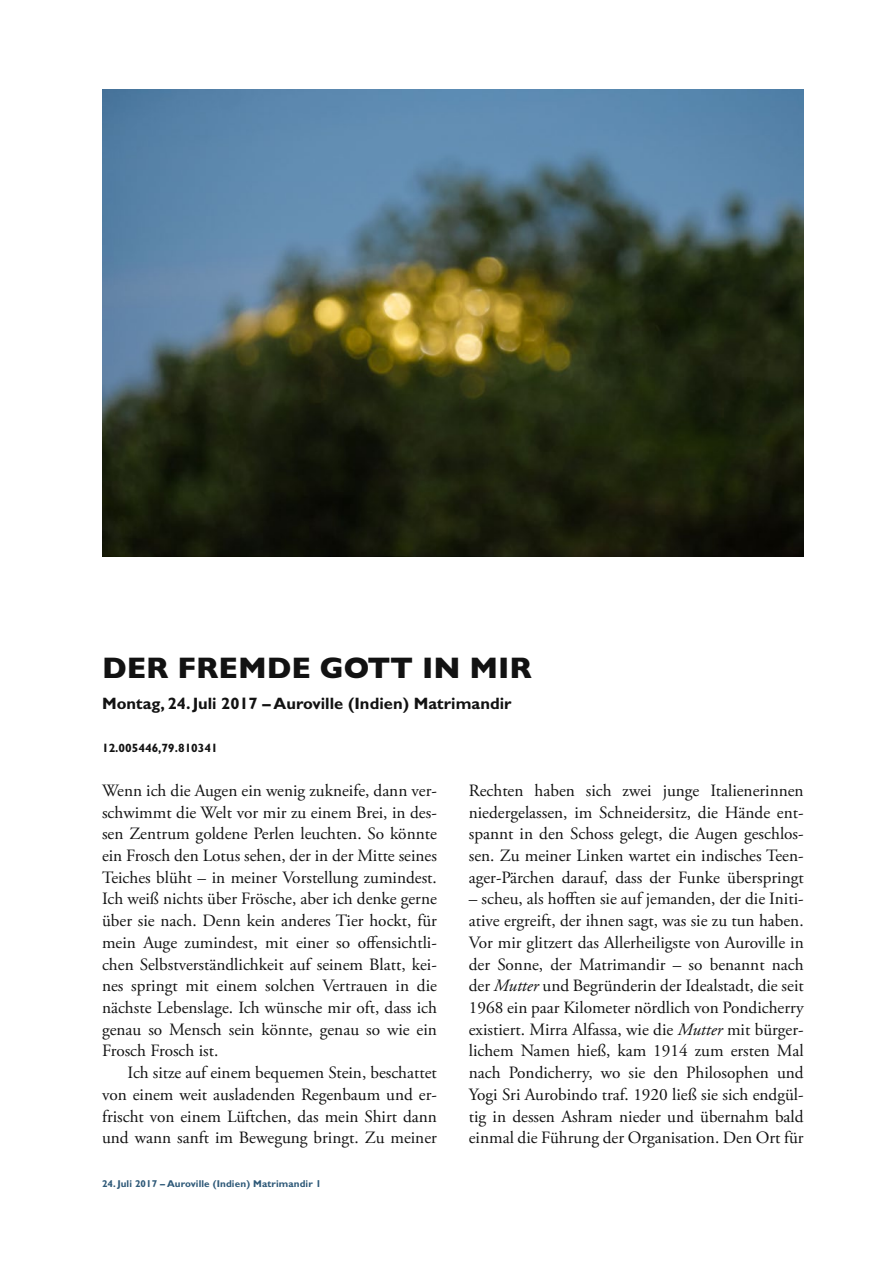
<style>
.page{position:relative;width:893px;height:1263px;background:#fff}
.page>*{position:absolute;margin:0;border:0;box-sizing:border-box;transform-origin:0 0}
.t1{font:800 30px "Gill Sans MT Pro";color:#121212}
.t2{font:17.25px/21.8px "Adobe Garamond Pro";color:#121212;text-align:justify}
.t3{font:700 16.5px "Gill Sans MT Pro";color:#121212}
.t4{font:700 12px "Gill Sans MT Pro";color:#121212}
.t5{font:700 9.9px "Gill Sans MT Pro";letter-spacing:.01em;color:#2e5978}
.s1{font-style:italic}
</style>
<div class="page">
<img style="left:102px;top:89px;width:702px;height:468px">
<h1 class="t1" style="left:102px;top:650px;width:431px">DER FREMDE GOTT IN MIR</h1>
<p class="t3" style="left:102px;top:693px;width:411px">Montag, 24.Juli 2017 – Auroville (Indien) Matrimandir</p>
<p class="t4" style="left:102px;top:741px;width:117px">12.005446,79.810341</p>
<p class="t2" style="left:102px;top:780px;width:336px">Wenn ich die Augen ein wenig zukneife, dann ver&shy;schwimmt die Welt vor mir zu einem Brei, in des&shy;sen Zentrum goldene Perlen leuchten. So könnte ein Frosch den Lotus sehen, der in der Mitte seines Teiches blüht – in meiner Vorstellung zumindest.<br>Ich weiß nichts über Frösche, aber ich denke gerne über sie nach. Denn kein anderes Tier hockt, für mein Auge zumindest, mit einer so offensichtli&shy;chen Selbstverständlichkeit auf seinem Blatt, kei&shy;nes springt mit einem solchen Vertrauen in die nächste Lebenslage. Ich wünsche mir oft, dass ich genau so Mensch sein könnte, genau so wie ein Frosch Frosch ist.</p>
<p class="t2" style="left:102px;top:1062px;width:336px;text-indent:26px">Ich sitze auf einem bequemen Stein, beschattet von einem weit ausladenden Regenbaum und er&shy;frischt von einem Lüftchen, das mein Shirt dann und wann sanft im Bewegung bringt. Zu meiner</p>
<p class="t5" style="left:102px;top:1177px;width:221px">24. Juli 2017 – Auroville (Indien) Matrimandir 1</p>
<p class="t2" style="left:469px;top:780px;width:336px">Rechten haben sich zwei junge Italienerinnen niedergelassen, im Schneidersitz, die Hände ent&shy;spannt in den Schoss gelegt, die Augen geschlos&shy;sen. Zu meiner Linken wartet ein indisches Teen&shy;ager-Pärchen darauf, dass der Funke überspringt</p>
<p class="t2" style="left:469px;top:889px;width:336px">– scheu, als hofften sie auf jemanden, der die Initi&shy;ative ergreift, der ihnen sagt, was sie zu tun haben.<br>Vor mir glitzert das Allerheiligste von Auroville in der Sonne, der Matrimandir – so benannt nach der <span class="s1">Mutter</span> und Begründerin der Idealstadt, die seit 1968 ein paar Kilometer nördlich von Pondicherry existiert. Mirra Alfassa, wie die <span class="s1">Mutter</span> mit bürger&shy;lichem Namen hieß, kam 1914 zum ersten Mal nach Pondicherry, wo sie den Philosophen und Yogi Sri Aurobindo traf. 1920 ließ sie sich endgül&shy;tig in dessen Ashram nieder und übernahm bald einmal die Führung der Organisation. Den Ort für</p>
</div>
